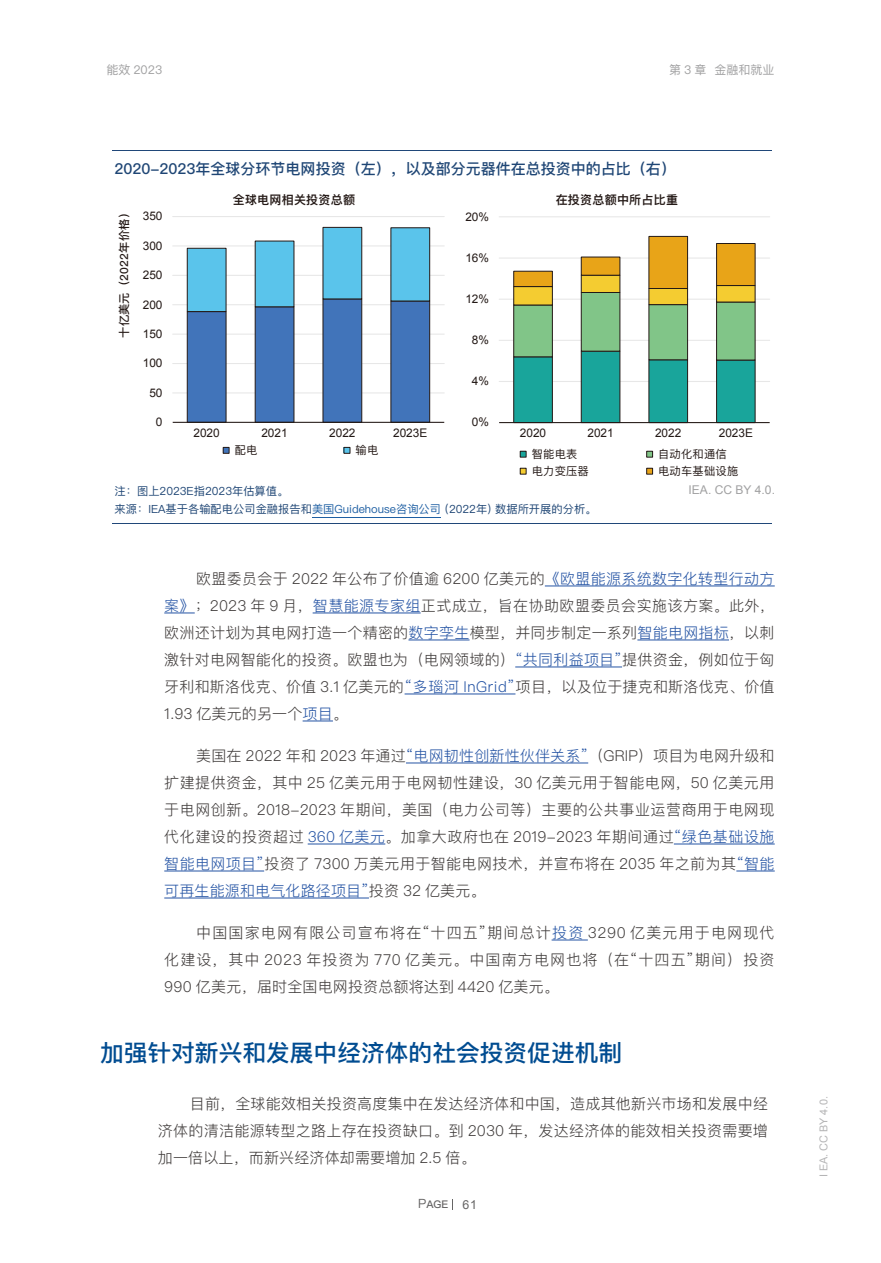
<style>
.page{position:relative;width:881px;height:1263px;background:#fff}
.page>*{position:absolute;margin:0;border:0;box-sizing:border-box;transform-origin:0 0}
.t1{font:500 23.25px "Ping Fang SC";color:#004c91}
.t2{font:300 15px/27px "Ping Fang SC";letter-spacing:.015em;color:#3f3b3a;text-align:justify}
.t3{font:500 15px "Ping Fang SC";color:#1f4675}
.t4{font:600 12px "Ping Fang SC";letter-spacing:.02em;color:#241916}
.t5{font:12px "Ping Fang SC";color:#a0a0a1}
.t6{font:12px "Arial";letter-spacing:-.005em;color:#a1a1a2}
.t7{font:11.85px "Arial";color:#231916}
.t8{font:11.25px "Ping Fang SC";color:#1f4675}
.t9{font:11.25px "Ping Fang SC";letter-spacing:.02em;color:#241916}
.t10{font:500 11.25px "Ping Fang SC";letter-spacing:.02em;color:#241916}
.t11{font:10.95px "Arial";color:#b5b5b6}
.t12{font:500 10.65px "Ping Fang SC";color:#666565}
.s1{color:#1e5fa3}
.s2{color:#2554a4}
.s3{font-weight:400;font-size:12.75px}
.s4{font-family:"Arial";font-weight:400;font-size:12.45px}
</style>
<div class="page">
<hr style="left:544px;top:586px;width:230px;height:1px;background:#2554a4">
<hr style="left:164px;top:613px;width:31px;height:1px;background:#2554a4">
<hr style="left:312px;top:613px;width:108px;height:1px;background:#2554a4">
<hr style="left:408px;top:640px;width:61px;height:1px;background:#2554a4">
<hr style="left:637px;top:640px;width:91px;height:1px;background:#2554a4">
<hr style="left:515px;top:667px;width:106px;height:1px;background:#2554a4">
<hr style="left:404px;top:694px;width:111px;height:1px;background:#2554a4">
<hr style="left:302px;top:721px;width:31px;height:1px;background:#2554a4">
<hr style="left:406px;top:763px;width:182px;height:1px;background:#2554a4">
<hr style="left:307px;top:844px;width:78px;height:1px;background:#2554a4">
<hr style="left:673px;top:844px;width:101px;height:1px;background:#2554a4">
<hr style="left:164px;top:871px;width:100px;height:1px;background:#2554a4">
<hr style="left:736px;top:871px;width:38px;height:1px;background:#2554a4">
<hr style="left:164px;top:898px;width:205px;height:1px;background:#2554a4">
<hr style="left:551px;top:940px;width:36px;height:1px;background:#2554a4">
<hr style="left:112px;top:150px;width:659px;height:1px;background:#204779">
<hr style="left:112px;top:523px;width:659px;height:1px;background:#204779">
<hr style="left:311px;top:517px;width:129px;height:1px;background:#1e5fa3">
<hr style="left:173px;top:392px;width:271px;height:1px;background:#e7e7e7">
<hr style="left:173px;top:363px;width:271px;height:1px;background:#e7e7e7">
<hr style="left:173px;top:334px;width:271px;height:1px;background:#e7e7e7">
<hr style="left:173px;top:304px;width:271px;height:1px;background:#e7e7e7">
<hr style="left:173px;top:275px;width:271px;height:1px;background:#e7e7e7">
<hr style="left:173px;top:245px;width:271px;height:1px;background:#e7e7e7">
<hr style="left:173px;top:216px;width:271px;height:1px;background:#e7e7e7">
<svg style="left:186px;top:227px;width:244px;height:195px"></svg>
<hr style="left:173px;top:422px;width:271px;height:1px;background:#231916">
<div style="left:223px;top:447px;width:6px;height:7px;border:1px solid #231916"></div>
<div style="left:343px;top:447px;width:7px;height:7px;border:1px solid #231916"></div>
<hr style="left:499px;top:381px;width:270px;height:1px;background:#e7e7e7">
<hr style="left:499px;top:340px;width:270px;height:1px;background:#e7e7e7">
<hr style="left:499px;top:299px;width:270px;height:1px;background:#e7e7e7">
<hr style="left:499px;top:258px;width:270px;height:1px;background:#e7e7e7">
<hr style="left:499px;top:216px;width:270px;height:1px;background:#e7e7e7">
<svg style="left:512px;top:236px;width:243px;height:186px"></svg>
<hr style="left:499px;top:422px;width:270px;height:1px;background:#231916">
<div style="left:646px;top:468px;width:6px;height:7px;border:1px solid #231916"></div>
<div style="left:519px;top:468px;width:7px;height:7px;border:1px solid #231916"></div>
<div style="left:646px;top:451px;width:6px;height:7px;border:1px solid #231916"></div>
<div style="left:519px;top:451px;width:7px;height:7px;border:1px solid #231916"></div>
<p class="t5" style="left:106px;top:62px;width:57px">能效 2023</p>
<p class="t5" style="left:669px;top:62px;width:107px">第 3 章 金融和就业</p>
<p class="t3" style="left:114px;top:159px;width:563px">2020-2023年全球分环节电网投资（左），以及部分元器件在总投资中的占比（右）</p>
<p class="t10" style="left:117px;top:338px;width:132px;rotate:-90deg">十亿美元（2022年价格）</p>
<p class="t7" style="left:143px;top:208px;width:21px">350</p>
<p class="t7" style="left:143px;top:238px;width:21px">300</p>
<p class="t7" style="left:143px;top:267px;width:21px">250</p>
<p class="t7" style="left:143px;top:297px;width:21px">200</p>
<p class="t7" style="left:143px;top:326px;width:21px">150</p>
<p class="t7" style="left:143px;top:355px;width:21px">100</p>
<p class="t7" style="left:149px;top:385px;width:15px">50</p>
<p class="t7" style="left:156px;top:414px;width:8px">0</p>
<p class="t4" style="left:233px;top:192px;width:124px">全球电网相关投资总额</p>
<p class="t4" style="left:555px;top:192px;width:124px">在投资总额中所占比重</p>
<p class="t7" style="left:465px;top:209px;width:25px">20%</p>
<p class="t7" style="left:465px;top:250px;width:25px">16%</p>
<p class="t7" style="left:465px;top:291px;width:25px">12%</p>
<p class="t7" style="left:472px;top:332px;width:19px">8%</p>
<p class="t7" style="left:193px;top:425px;width:28px">2020</p>
<p class="t7" style="left:261px;top:425px;width:28px">2021</p>
<p class="t7" style="left:329px;top:425px;width:28px">2022</p>
<p class="t7" style="left:393px;top:425px;width:36px">2023E</p>
<p class="t9" style="left:234px;top:443px;width:24px">配电</p>
<p class="t9" style="left:355px;top:443px;width:24px">输电</p>
<p class="t7" style="left:472px;top:373px;width:19px">4%</p>
<p class="t7" style="left:472px;top:414px;width:19px">0%</p>
<p class="t7" style="left:519px;top:425px;width:28px">2020</p>
<p class="t7" style="left:587px;top:425px;width:28px">2021</p>
<p class="t7" style="left:654px;top:425px;width:28px">2022</p>
<p class="t7" style="left:718px;top:425px;width:36px">2023E</p>
<p class="t9" style="left:531px;top:464px;width:59px">电力变压器</p>
<p class="t9" style="left:658px;top:464px;width:82px">电动车基础设施</p>
<p class="t9" style="left:531px;top:447px;width:47px">智能电表</p>
<p class="t9" style="left:658px;top:447px;width:70px">自动化和通信</p>
<p class="t8" style="left:114px;top:484px;width:175px">注：图上2023E指2023年估算值。</p>
<p class="t6" style="left:688px;top:482px;width:88px">IEA. CC BY 4.0.</p>
<p class="t8" style="left:114px;top:502px;width:483px">来源：IEA基于各输配电公司金融报告和<span class="s1">美国Guidehouse咨询公司</span>（2022年）数据所开展的分析。</p>
<p class="t2" style="left:164px;top:565px;width:611px;text-indent:32px">欧盟委员会于 2022 年公布了价值逾 6200 亿美元的<span class="s2">《欧盟能源系统数字化转型行动方案》</span>；2023 年 9 月，<span class="s2">智慧能源专家组</span>正式成立，旨在协助欧盟委员会实施该方案。此外，欧洲还计划为其电网打造一个精密的<span class="s2">数字孪生</span>模型，并同步制定一系列<span class="s2">智能电网指标</span>，以刺激针对电网智能化的投资。欧盟也为（电网领域的）<span class="s2">“共同利益项目”</span>提供资金，例如位于匈牙利和斯洛伐克、价值 3.1 亿美元的<span class="s2">“多瑙河 InGrid”</span>项目，以及位于捷克和斯洛伐克、价值1.93 亿美元的另一个<span class="s2">项目</span>。</p>
<p class="t2" style="left:164px;top:742px;width:611px;text-indent:32px">美国在 2022 年和 2023 年通过<span class="s2">“电网韧性创新性伙伴关系”</span>（GRIP）项目为电网升级和扩建提供资金，其中 25 亿美元用于电网韧性建设，30 亿美元用于智能电网，50 亿美元用于电网创新。2018-2023 年期间，美国（电力公司等）主要的公共事业运营商用于电网现代化建设的投资超过 <span class="s2">360 亿美元</span>。加拿大政府也在 2019-2023 年期间通过<span class="s2">“绿色基础设施智能电网项目”</span>投资了 7300 万美元用于智能电网技术，并宣布将在 2035 年之前为其<span class="s2">“智能可再生能源和电气化路径项目”</span>投资 32 亿美元。</p>
<p class="t2" style="left:164px;top:919px;width:611px;text-indent:32px">中国国家电网有限公司宣布将在“十四五”期间总计<span class="s2">投资</span> 3290 亿美元用于电网现代化建设，其中 2023 年投资为 770 亿美元。中国南方电网也将（在“十四五”期间）投资990 亿美元，届时全国电网投资总额将达到 4420 亿美元。</p>
<p class="t1" style="left:100px;top:1038px;width:523px">加强针对新兴和发展中经济体的社会投资促进机制</p>
<p class="t2" style="left:158px;top:1090px;width:611px;text-indent:32px">目前，全球能效相关投资高度集中在发达经济体和中国，造成其他新兴市场和发展中经济体的清洁能源转型之路上存在投资缺口。到 2030 年，发达经济体的能效相关投资需要增加一倍以上，而新兴经济体却需要增加 2.5 倍。</p>
<p class="t12" style="left:418px;top:1198px;width:60px"><span class="s3">P</span>AGE <span class="s4">61</span></p>
<p class="t11" style="left:816px;top:1177px;width:82px;rotate:-90deg">I EA. CC BY 4.0.</p>
</div>
